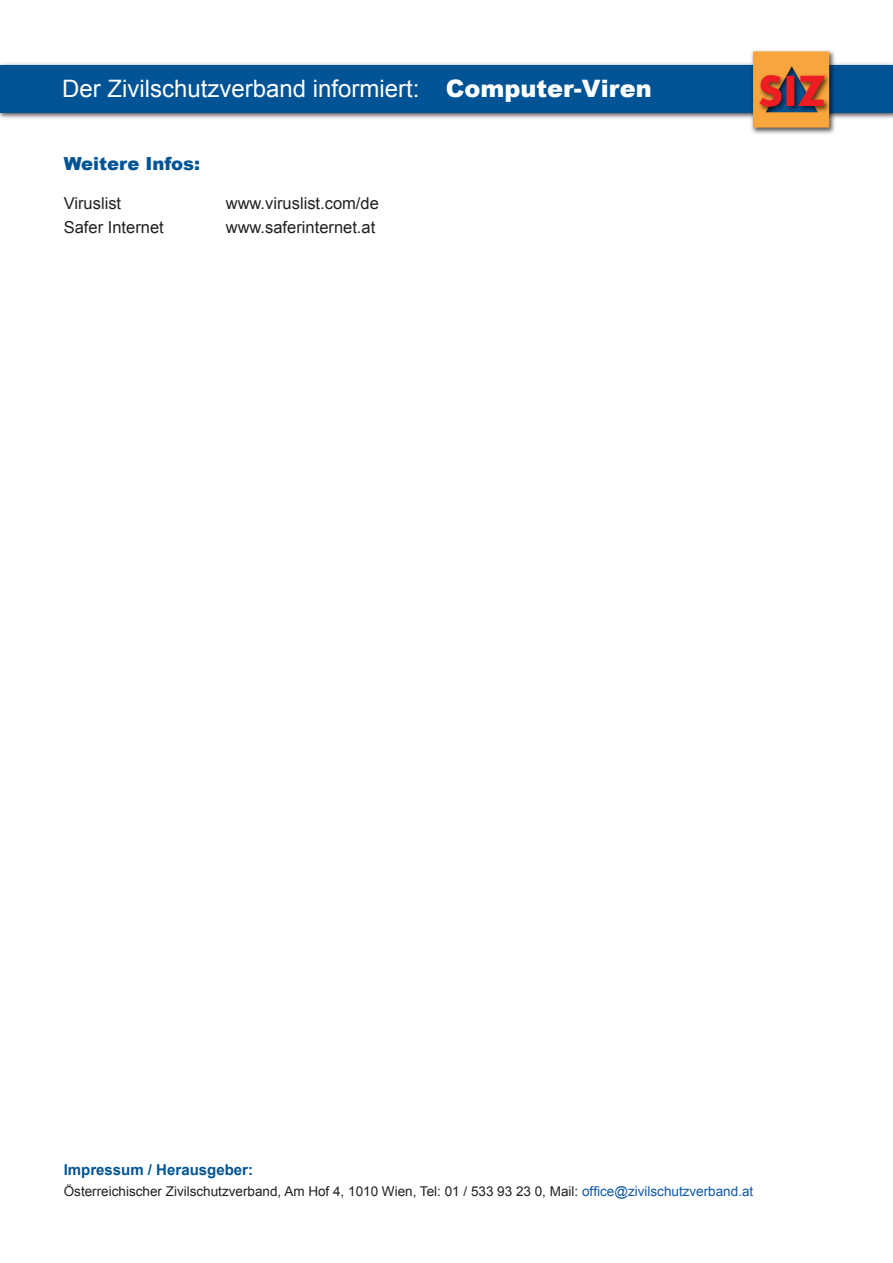
<style>
.page{position:relative;width:893px;height:1263px;background:#fff}
.page>*{position:absolute;margin:0;border:0;box-sizing:border-box;transform-origin:0 0}
.t1{font:700 45px "Aharoni";color:#ee1d23}
.t2{font:24px "Arial";color:#fff}
.t3{font:900 24px "Arial";color:#fff}
.t4{font:900 18px "Arial";color:#005495}
.t5{font:16.5px "Arial";color:#231f20}
.t6{font:700 15px "Arial";color:#005495}
.t7{font:13.5px "Arial";color:#231f20}
.s1{color:#1058a8}
</style>
<div class="page">
<img style="left:0;top:63px;width:893px;height:56px">
<div style="left:0;top:65px;width:893px;height:47px;background:#005495"></div>
<img style="left:749px;top:50px;width:89px;height:84px">
<svg style="left:753px;top:51px;width:76px;height:77px"></svg>
<img style="left:753px;top:64px;width:81px;height:62px">
<h2 class="t2" style="left:62px;top:73px;width:359px">Der Zivilschutzverband informiert:</h2>
<h1 class="t1" style="left:758px;top:73px;width:70px">SIZ</h1>
<p class="t3" style="left:446px;top:71px;width:208px">Computer-Viren</p>
<p class="t4" style="left:64px;top:151px;width:138px">Weitere Infos:</p>
<p class="t5" style="left:64px;top:193px;width:59px">Viruslist</p>
<p class="t5" style="left:226px;top:193px;width:155px">www.viruslist.com/de</p>
<p class="t5" style="left:64px;top:217px;width:101px">Safer Internet</p>
<p class="t5" style="left:226px;top:217px;width:151px">www.saferinternet.at</p>
<p class="t6" style="left:64px;top:1160px;width:191px">Impressum / Herausgeber:</p>
<p class="t7" style="left:64px;top:1182px;width:691px">Österreichischer Zivilschutzverband, Am Hof 4, 1010 Wien, Tel: 01 / 533 93 23 0, Mail: <span class="s1">office@zivilschutzverband.at</span></p>
</div>
